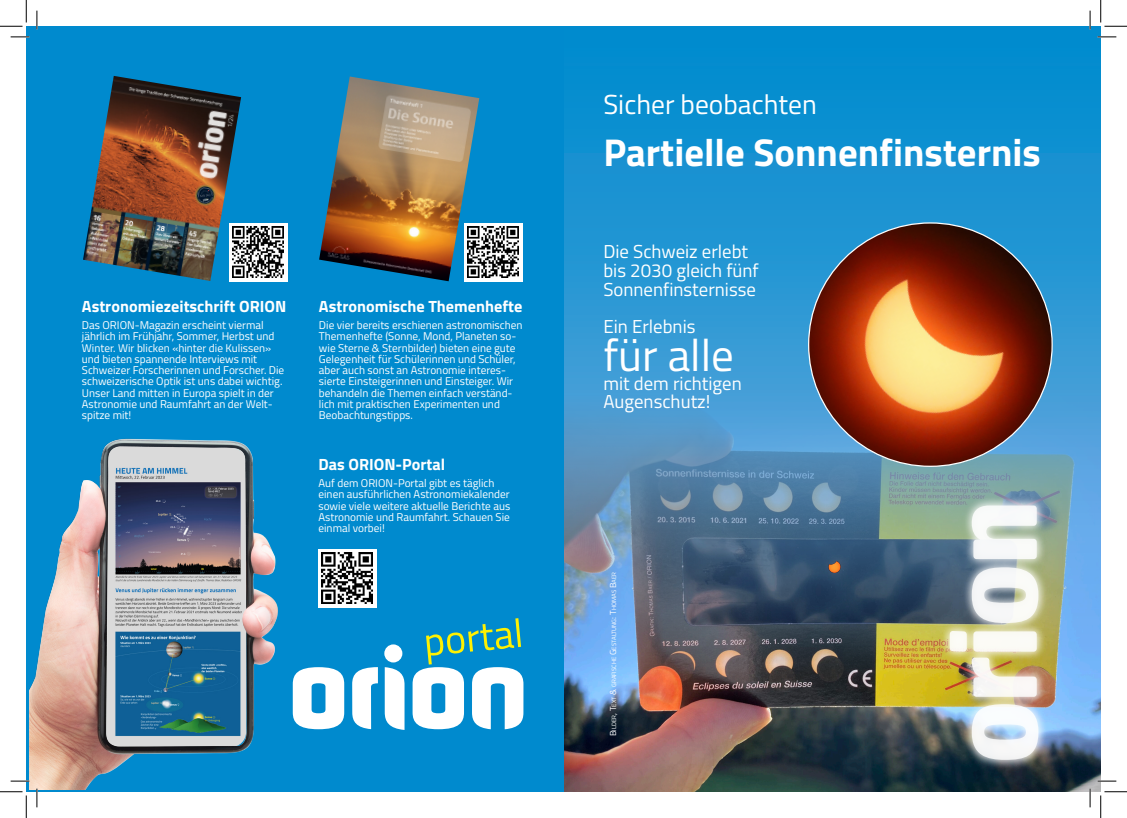
<style>
.page{position:relative;width:1127px;height:818px;background:#fff}
.page>*{position:absolute;margin:0;border:0;box-sizing:border-box;transform-origin:0 0}
.t1{font:45px "Titillium Web";color:#fff}
.t2{font:700 38.75px "Titillium Web";color:#fff}
.t3{font:27.5px "Titillium Web";color:#fff}
.t4{font:18.75px/18.8px "Titillium Web";color:#fff}
.t5{font:700 16.25px "Titillium Web";color:#fff}
.t6{font:11.25px/11.2px "Titillium Web";color:#fff}
.t7{font:6.12px "Titillium Web";color:#fff}
.s1{font-size:8.75px}
</style>
<div class="page">
<img style="left:563px;top:26px;width:537px;height:766px">
<img style="left:808px;top:223px;width:243px;height:243px;border-radius:122px">
<div style="left:936px;top:492px;width:115px;height:281px;background:#fff;opacity:.75"></div>
<div style="left:940px;top:497px;width:106px;height:271px;background:#fff;opacity:.75"></div>
<svg style="left:971px;top:704px;width:67px;height:56px"></svg>
<svg style="left:971px;top:658px;width:65px;height:39px"></svg>
<svg style="left:949px;top:631px;width:87px;height:21px"></svg>
<svg style="left:971px;top:567px;width:67px;height:56px"></svg>
<svg style="left:971px;top:505px;width:65px;height:54px"></svg>
<img style="left:826px;top:558px;width:17px;height:17px;border-radius:8px">
<div style="left:26px;top:26px;width:537px;height:766px;background:#008ace"></div>
<img style="left:30px;top:438px;width:293px;height:352px">
<img style="left:83px;top:76px;width:158px;height:205px">
<img style="left:319px;top:76px;width:160px;height:205px">
<svg style="left:293px;top:667px;width:51px;height:62px"></svg>
<svg style="left:384px;top:667px;width:20px;height:63px"></svg>
<svg style="left:352px;top:667px;width:26px;height:62px"></svg>
<div style="left:384px;top:644px;width:18px;height:18px;background:#fff;border-radius:50%"></div>
<svg style="left:412px;top:618px;width:111px;height:111px"></svg>
<div style="left:229px;top:223px;width:58px;height:58px;background:#fff"></div>
<img style="left:232px;top:226px;width:51px;height:51px">
<div style="left:464px;top:223px;width:58px;height:58px;background:#fff"></div>
<img style="left:467px;top:226px;width:51px;height:51px">
<div style="left:318px;top:549px;width:59px;height:59px;background:#fff"></div>
<img style="left:322px;top:553px;width:51px;height:51px">
<svg style="left:11px;top:36px;width:18px;height:2px"></svg>
<svg style="left:1097px;top:36px;width:18px;height:2px"></svg>
<svg style="left:11px;top:780px;width:18px;height:2px"></svg>
<svg style="left:1097px;top:780px;width:18px;height:2px"></svg>
<svg style="left:36px;top:11px;width:2px;height:18px"></svg>
<svg style="left:36px;top:788px;width:2px;height:19px"></svg>
<svg style="left:1088px;top:11px;width:2px;height:18px"></svg>
<svg style="left:1088px;top:788px;width:2px;height:19px"></svg>
<svg style="left:0;top:0;width:27px;height:27px"></svg>
<svg style="left:0;top:791px;width:27px;height:27px"></svg>
<svg style="left:1100px;top:0;width:26px;height:27px"></svg>
<svg style="left:1100px;top:791px;width:26px;height:27px"></svg>
<h3 class="t5" style="left:82px;top:294px;width:206px">Astronomiezeitschrift ORION</h3>
<p class="t6" style="left:82px;top:319px;width:204px">Das ORION-Magazin erscheint viermal jährlich im Frühjahr, Sommer, Herbst und Winter. Wir blicken «hinter die Kulissen» und bieten spannende Interviews mit Schweizer Forscherinnen und Forscher. Die schweizerische Optik ist uns dabei wichtig.<br>Unser Land mitten in Europa spielt in der Astronomie und Raumfahrt an der Welt&shy;spitze mit!</p>
<h3 class="t5" style="left:319px;top:294px;width:205px">Astronomische Themenhefte</h3>
<p class="t6" style="left:319px;top:319px;width:205px">Die vier bereits erschienen astronomischen Themenhefte (Sonne, Mond, Planeten so&shy;wie Sterne &amp; Sternbilder) bieten eine gute Gelegenheit für Schülerinnen und Schüler, aber auch sonst an Astronomie interes&shy;sierte Einsteigerinnen und Einsteiger. Wir behandeln die Themen einfach verständ&shy;lich mit praktischen Experimenten und Beobachtungstipps.</p>
<h3 class="t5" style="left:318px;top:452px;width:128px">Das ORION-Portal</h3>
<p class="t6" style="left:318px;top:477px;width:193px">Auf dem ORION-Portal gibt es täglich einen ausführlichen Astronomiekalender sowie viele weitere aktuelle Berichte aus Astronomie und Raumfahrt. Schauen Sie einmal vorbei!</p>
<h3 class="t3" style="left:603px;top:84px;width:215px">Sicher beobachten</h3>
<h2 class="t2" style="left:603px;top:123px;width:439px">Partielle Sonnenfinsternis</h2>
<h3 class="t4" style="left:603px;top:241px;width:157px">Die Schweiz erlebt bis 2030 gleich fünf<br>Sonnenfinsternisse</h3>
<h3 class="t4" style="left:603px;top:316px;width:94px">Ein Erlebnis</h3>
<h1 class="t1" style="left:603px;top:322px;width:132px">für alle</h1>
<h3 class="t4" style="left:603px;top:373px;width:140px">mit dem richtigen<br>Augenschutz!</h3>
<p class="t7" style="left:609px;top:736px;width:166px;rotate:-90deg"><span class="s1">B</span>ilder<span class="s1">, T</span>ext <span class="s1">&amp;</span> grafische <span class="s1">G</span> estaltung<span class="s1">: T</span>homas <span class="s1">B</span>aer</p>
</div>
